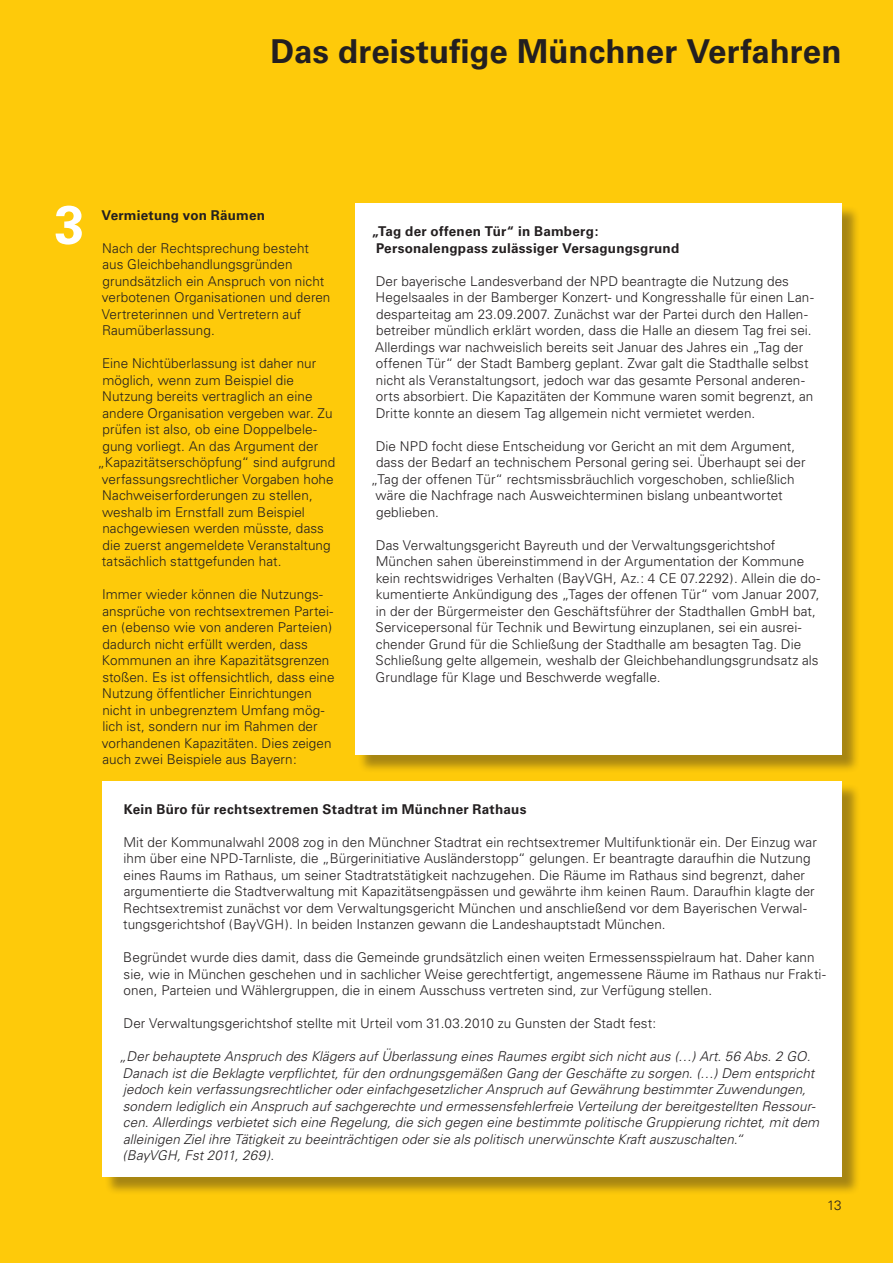
<style>
.page{position:relative;width:893px;height:1263px;background:#feca0a}
.page>*{position:absolute;margin:0;border:0;box-sizing:border-box;transform-origin:0 0}
.t1{font:700 54px "Univers";color:#fff}
.t2{font:700 33px "Univers";color:#231f20}
.t3{font:300 13.5px/16.5px "Univers";letter-spacing:.005em;color:#231f20}
.t4{font:italic 300 13.5px/16.5px "Univers";letter-spacing:.005em;color:#231f20}
.t5{font:700 13.5px/16.5px "Univers";letter-spacing:.015em;color:#231f20}
.s1{font-style:normal}
</style>
<div class="page">
<div style="left:104px;top:783px;width:756px;height:413px;background:#231f20;opacity:.4"></div>
<div style="left:102px;top:781px;width:740px;height:396px;background:#fff"></div>
<div style="left:357px;top:206px;width:504px;height:568px;background:#231f20;opacity:.4"></div>
<div style="left:355px;top:203px;width:487px;height:552px;background:#fff"></div>
<h2 class="t2" style="left:271px;top:32px;width:572px">Das dreistufige Münchner Verfahren</h2>
<h1 class="t1" style="left:54px;top:193px;width:32px">3</h1>
<p class="t5" style="left:101px;top:207px;width:165px">Vermietung von Räumen</p>
<p class="t3" style="left:102px;top:240px;width:230px">Nach der Rechtsprechung besteht aus Gleichbehandlungsgründen grundsätzlich ein Anspruch von nicht verbotenen Organisationen und deren<br>Vertreterinnen und Vertretern auf<br>Raumüberlassung.</p>
<p class="t3" style="left:102px;top:355px;width:216px">Eine Nichtüberlassung ist daher nur</p>
<p class="t3" style="left:102px;top:372px;width:193px">möglich, wenn zum Beispiel die</p>
<p class="t3" style="left:102px;top:388px;width:212px">Nutzung bereits vertraglich an eine</p>
<p class="t3" style="left:102px;top:405px;width:232px">andere Organisation vergeben war. Zu</p>
<p class="t3" style="left:103px;top:421px;width:216px">prüfen ist also, ob eine Doppelbele-</p>
<p class="t3" style="left:102px;top:438px;width:217px">gung vorliegt. An das Argument der</p>
<p class="t3" style="left:97px;top:454px;width:239px">„Kapazitätserschöpfung“ sind aufgrund</p>
<p class="t3" style="left:102px;top:471px;width:233px">verfassungsrechtlicher Vorgaben hohe</p>
<p class="t3" style="left:102px;top:487px;width:212px">Nachweiserforderungen zu stellen,</p>
<p class="t3" style="left:102px;top:504px;width:204px">weshalb im Ernstfall zum Beispiel</p>
<p class="t3" style="left:102px;top:520px;width:223px">nachgewiesen werden müsste, dass</p>
<p class="t3" style="left:102px;top:537px;width:230px">die zuerst angemeldete Veranstaltung</p>
<p class="t3" style="left:102px;top:553px;width:181px">tatsächlich stattgefunden hat.</p>
<p class="t3" style="left:102px;top:586px;width:234px">Immer wieder können die Nutzungs&shy;ansprüche von rechtsextremen Partei&shy;en (ebenso wie von anderen Parteien) dadurch nicht erfüllt werden, dass Kommunen an ihre Kapazitätsgrenzen stoßen. Es ist offensichtlich, dass eine Nutzung öffentlicher Einrichtungen nicht in unbegrenztem Umfang mög&shy;lich ist, sondern nur im Rahmen der vorhandenen Kapazitäten. Dies zeigen auch zwei Beispiele aus Bayern:</p>
<p class="t5" style="left:124px;top:801px;width:404px">Kein Büro für rechtsextremen Stadtrat im Münchner Rathaus</p>
<p class="t3" style="left:123px;top:834px;width:695px">Mit der Kommunalwahl 2008 zog in den Münchner Stadtrat ein rechtsextremer Multifunktionär ein. Der Einzug war ihm über eine NPD-Tarnliste, die „Bürgerinitiative Ausländerstopp“ gelungen. Er beantragte daraufhin die Nutzung eines Raums im Rathaus, um seiner Stadtratstätigkeit nachzugehen. Die Räume im Rathaus sind begrenzt, daher argumentierte die Stadtverwaltung mit Kapazitätsengpässen und gewährte ihm keinen Raum. Daraufhin klagte der Rechtsextremist zunächst vor dem Verwaltungsgericht München und anschließend vor dem Bayerischen Verwal&shy;tungsgerichtshof (BayVGH). In beiden Instanzen gewann die Landeshauptstadt München.</p>
<p class="t3" style="left:123px;top:949px;width:704px">Begründet wurde dies damit, dass die Gemeinde grundsätzlich einen weiten Ermessensspielraum hat. Daher kann sie, wie in München geschehen und in sachlicher Weise gerechtfertigt, angemessene Räume im Rathaus nur Frakti&shy;onen, Parteien und Wählergruppen, die in einem Ausschuss vertreten sind, zur Verfügung stellen.</p>
<p class="t3" style="left:123px;top:1015px;width:534px">Der Verwaltungsgerichtshof stellte mit Urteil vom 31.03.2010 zu Gunsten der Stadt fest:</p>
<p class="t4" style="left:119px;top:1048px;width:702px">„Der behauptete Anspruch des Klägers auf Überlassung eines Raumes ergibt sich nicht aus (…) Art. 56 Abs. 2 GO.<br>Danach ist die Beklagte verpflichtet, für den ordnungsgemäßen Gang der Geschäfte zu sorgen. (…) Dem entspricht jedoch kein verfassungsrechtlicher oder einfachgesetzlicher Anspruch auf Gewährung bestimmter Zuwendungen, sondern lediglich ein Anspruch auf sachgerechte und ermessensfehlerfreie Verteilung der bereitgestellten Ressour&shy;cen. Allerdings verbietet sich eine Regelung, die sich gegen eine bestimmte politische Gruppierung richtet, mit dem alleinigen Ziel ihre Tätigkeit zu beeinträchtigen oder sie als politisch unerwünschte Kraft auszuschalten.“<br>(BayVGH, Fst 2011, 269)<span class="s1">.</span></p>
<p class="t5" style="left:376px;top:223px;width:305px;text-indent:-4px">„Tag der offenen Tür“ in Bamberg:<br>Personalengpass zulässiger Versagungsgrund</p>
<p class="t3" style="left:375px;top:273px;width:440px">Der bayerische Landesverband der NPD beantragte die Nutzung des Hegelsaales in der Bamberger Konzert- und Kongresshalle für einen Lan&shy;desparteitag am 23.09.2007. Zunächst war der Partei durch den Hallen&shy;betreiber mündlich erklärt worden, dass die Halle an diesem Tag frei sei.<br>Allerdings war nachweislich bereits seit Januar des Jahres ein „Tag der offenen Tür“ der Stadt Bamberg geplant. Zwar galt die Stadthalle selbst nicht als Veranstaltungsort, jedoch war das gesamte Personal anderen&shy;orts absorbiert. Die Kapazitäten der Kommune waren somit begrenzt, an Dritte konnte an diesem Tag allgemein nicht vermietet werden.</p>
<p class="t3" style="left:376px;top:438px;width:421px">Die NPD focht diese Entscheidung vor Gericht an mit dem Argument,</p>
<p class="t3" style="left:376px;top:454px;width:431px">dass der Bedarf an technischem Personal gering sei. Überhaupt sei der</p>
<p class="t3" style="left:371px;top:471px;width:425px">„Tag der offenen Tür“ rechtsmissbräuchlich vorgeschoben, schließlich</p>
<p class="t3" style="left:376px;top:487px;width:409px">wäre die Nachfrage nach Ausweichterminen bislang unbeantwortet</p>
<p class="t3" style="left:376px;top:504px;width:64px">geblieben.</p>
<p class="t3" style="left:376px;top:537px;width:446px">Das Verwaltungsgericht Bayreuth und der Verwaltungsgerichtshof München sahen übereinstimmend in der Argumentation der Kommune kein rechtswidriges Verhalten (BayVGH, Az.: 4 CE 07.2292). Allein die do&shy;kumentierte Ankündigung des „Tages der offenen Tür“ vom Januar 2007, in der der Bürgermeister den Geschäftsführer der Stadthallen GmbH bat, Servicepersonal für Technik und Bewirtung einzuplanen, sei ein ausrei&shy;chender Grund für die Schließung der Stadthalle am besagten Tag. Die Schließung gelte allgemein, weshalb der Gleichbehandlungsgrundsatz als Grundlage für Klage und Beschwerde wegfalle.</p>
<p class="t3" style="left:827px;top:1197px;width:16px">13</p>
</div>
